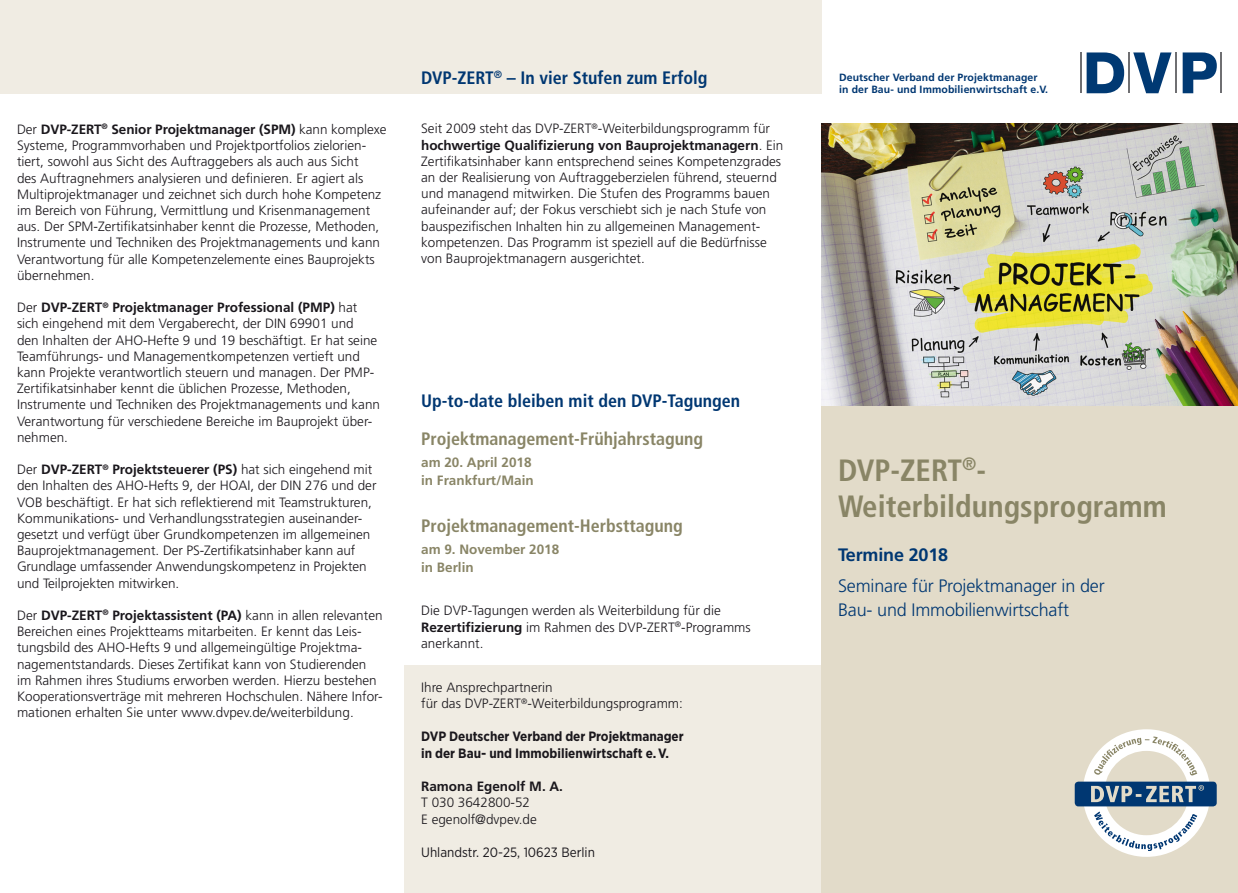
<style>
.page{position:relative;width:1238px;height:893px;background:#fff}
.page>*{position:absolute;margin:0;border:0;box-sizing:border-box;transform-origin:0 0}
.t1{font:700 condensed 30.75px/36px "Frutiger";color:#898566}
.t2{font:700 condensed 18px "Frutiger";color:#003772}
.t3{font:700 condensed 18px "Frutiger";color:#898566}
.t4{font:300 18px/24px "Frutiger";letter-spacing:-.01em;color:#003772}
.t5{font:700 18px "Frutiger";letter-spacing:-.01em;color:#003772}
.t6{font:300 13.5px/16.2px "Frutiger";color:#1a171c}
.t7{font:700 13.5px/16.5px "Gotham Narrow";letter-spacing:-.005em;color:#1a171c}
.t8{font:700 13.5px/18px "Frutiger";color:#898566}
.t9{font:13.5px "Gotham Narrow";color:#1a171c}
.t10{font:700 13.5px "Frutiger";color:#1a171c}
.t11{font:700 10.5px/12.6px "Frutiger";letter-spacing:.01em;color:#003772}
.s1{font-weight:700}
</style>
<div class="page">
<div style="left:0;top:0;width:821px;height:93px;background:#f0ece3"></div>
<div style="left:821px;top:406px;width:416px;height:487px;background:#e2dbc9"></div>
<img style="left:821px;top:123px;width:416px;height:283px">
<div style="left:1074px;top:782px;width:142px;height:24px;background:#003772;border-radius:4px"></div>
<svg style="left:1078px;top:729px;width:133px;height:128px"></svg>
<svg style="left:1086px;top:52px;width:38px;height:41px"></svg>
<svg style="left:1133px;top:52px;width:38px;height:41px"></svg>
<svg style="left:1182px;top:52px;width:34px;height:41px"></svg>
<hr style="left:1079px;top:52px;width:2px;height:41px;background:#6f6f72">
<hr style="left:1128px;top:52px;width:1px;height:41px;background:#6f6f72">
<hr style="left:1175px;top:52px;width:1px;height:41px;background:#6f6f72">
<hr style="left:1220px;top:52px;width:1px;height:41px;background:#6f6f72">
<div style="left:404px;top:665px;width:417px;height:228px;background:#f0ece3"></div>
<p class="t6" style="left:17px;top:121px;width:371px">Der <span class="s1">DVP-ZERT</span><sup>®</sup> <span class="s1">Senior Projektmanager (SPM)</span> kann komplexe Systeme, Programmvorhaben und Projektportfolios zielorien&shy;tiert, sowohl aus Sicht des Auftraggebers als auch aus Sicht<br>des Auftragnehmers analysieren und definieren. Er agiert als Multiprojektmanager und zeichnet sich durch hohe Kompetenz im Bereich von Führung, Vermittlung und Krisenmanagement aus. Der SPM-Zertifikatsinhaber kennt die Prozesse, Methoden, Instrumente und Techniken des Projektmanagements und kann Verantwortung für alle Kompetenzelemente eines Bauprojekts übernehmen.</p>
<p class="t6" style="left:17px;top:299px;width:364px">Der <span class="s1">DVP-ZERT</span><sup>®</sup> <span class="s1">Projektmanager Professional (PMP)</span> hat sich eingehend mit dem Vergaberecht, der DIN 69901 und<br>den Inhalten der AHO-Hefte 9 und 19 beschäftigt. Er hat seine Teamführungs- und Managementkompetenzen vertieft und kann Projekte verantwortlich steuern und managen. Der PMP-Zertifikatsinhaber kennt die üblichen Prozesse, Methoden, Instrumente und Techniken des Projektmanagements und kann Verantwortung für verschiedene Bereiche im Bauprojekt über&shy;nehmen.</p>
<p class="t6" style="left:17px;top:461px;width:361px">Der <span class="s1">DVP-ZERT</span><sup>®</sup> <span class="s1">Projektsteuerer (PS)</span> hat sich eingehend mit den Inhalten des AHO-Hefts 9, der HOAI, der DIN 276 und der VOB beschäftigt. Er hat sich reflektierend mit Teamstrukturen, Kommunikations- und Verhandlungsstrategien auseinander&shy;gesetzt und verfügt über Grundkompetenzen im allgemeinen Bauprojektmanagement. Der PS-Zertifikatsinhaber kann auf Grundlage umfassender Anwendungskompetenz in Projekten und Teilprojekten mitwirken.</p>
<p class="t6" style="left:17px;top:607px;width:367px">Der <span class="s1">DVP-ZERT</span><sup>®</sup> <span class="s1">Projektassistent (PA)</span> kann in allen relevanten Bereichen eines Projektteams mitarbeiten. Er kennt das Leis&shy;tungsbild des AHO-Hefts 9 und allgemeingültige Projektma&shy;nagementstandards. Dieses Zertifikat kann von Studierenden im Rahmen ihres Studiums erworben werden. Hierzu bestehen Kooperationsverträge mit mehreren Hochschulen. Nähere Infor&shy;mationen erhalten Sie unter www.dvpev.de/weiterbildung.</p>
<h2 class="t2" style="left:421px;top:67px;width:288px">DVP-ZERT<sup>®</sup> – In vier Stufen zum Erfolg</h2>
<p class="t6" style="left:421px;top:121px;width:364px">Seit 2009 steht das DVP-ZERT<sup>®</sup>-Weiterbildungsprogramm für <span class="s1">hochwertige Qualifizierung von Bauprojektmanagern</span>. Ein Zertifikatsinhaber kann entsprechend seines Kompetenzgrades an der Realisierung von Auftraggeberzielen führend, steuernd und managend mitwirken. Die Stufen des Programms bauen aufeinander auf; der Fokus verschiebt sich je nach Stufe von bauspezifischen Inhalten hin zu allgemeinen Management&shy;kompetenzen. Das Programm ist speziell auf die Bedürfnisse von Bauprojektmanagern ausgerichtet.</p>
<h2 class="t2" style="left:421px;top:390px;width:320px">Up-to-date bleiben mit den DVP-Tagungen</h2>
<h2 class="t3" style="left:421px;top:428px;width:283px">Projektmanagement-Frühjahrstagung</h2>
<p class="t8" style="left:421px;top:453px;width:114px">am 20. April 2018 in Frankfurt/Main</p>
<h2 class="t3" style="left:421px;top:515px;width:263px">Projektmanagement-Herbsttagung</h2>
<p class="t8" style="left:421px;top:540px;width:140px">am 9. November 2018 in Berlin</p>
<p class="t6" style="left:421px;top:602px;width:331px">Die DVP-Tagungen werden als Weiterbildung für die<br><span class="s1">Rezertifizierung</span> im Rahmen des DVP-ZERT<sup>®</sup>-Programms anerkannt.</p>
<p class="t6" style="left:421px;top:679px;width:263px">Ihre Ansprechpartnerin<br>für das DVP-ZERT<sup>®</sup>-Weiterbildungsprogramm:</p>
<p class="t7" style="left:421px;top:728px;width:264px">DVP Deutscher Verband der Projektmanager in der Bau- und Immobilienwirtschaft e. V.</p>
<p class="t10" style="left:421px;top:778px;width:143px">Ramona Egenolf M. A.</p>
<p class="t6" style="left:421px;top:794px;width:117px">T 030 3642800-52<br>E egenolf@dvpev.de</p>
<p class="t9" style="left:421px;top:844px;width:175px">Uhlandstr. 20-25, 10623 Berlin</p>
<p class="t11" style="left:839px;top:71px;width:210px">Deutscher Verband der Projektmanager in der Bau- und Immobilienwirtschaft e.V.</p>
<h1 class="t1" style="left:838px;top:452px;width:330px">DVP-ZERT<sup>®</sup>-<br>Weiterbildungsprogramm</h1>
<h2 class="t5" style="left:838px;top:544px;width:112px">Termine 2018</h2>
<h2 class="t4" style="left:838px;top:574px;width:268px">Seminare für Projektmanager in der<br>Bau- und Immobilienwirtschaft</h2>
</div>
